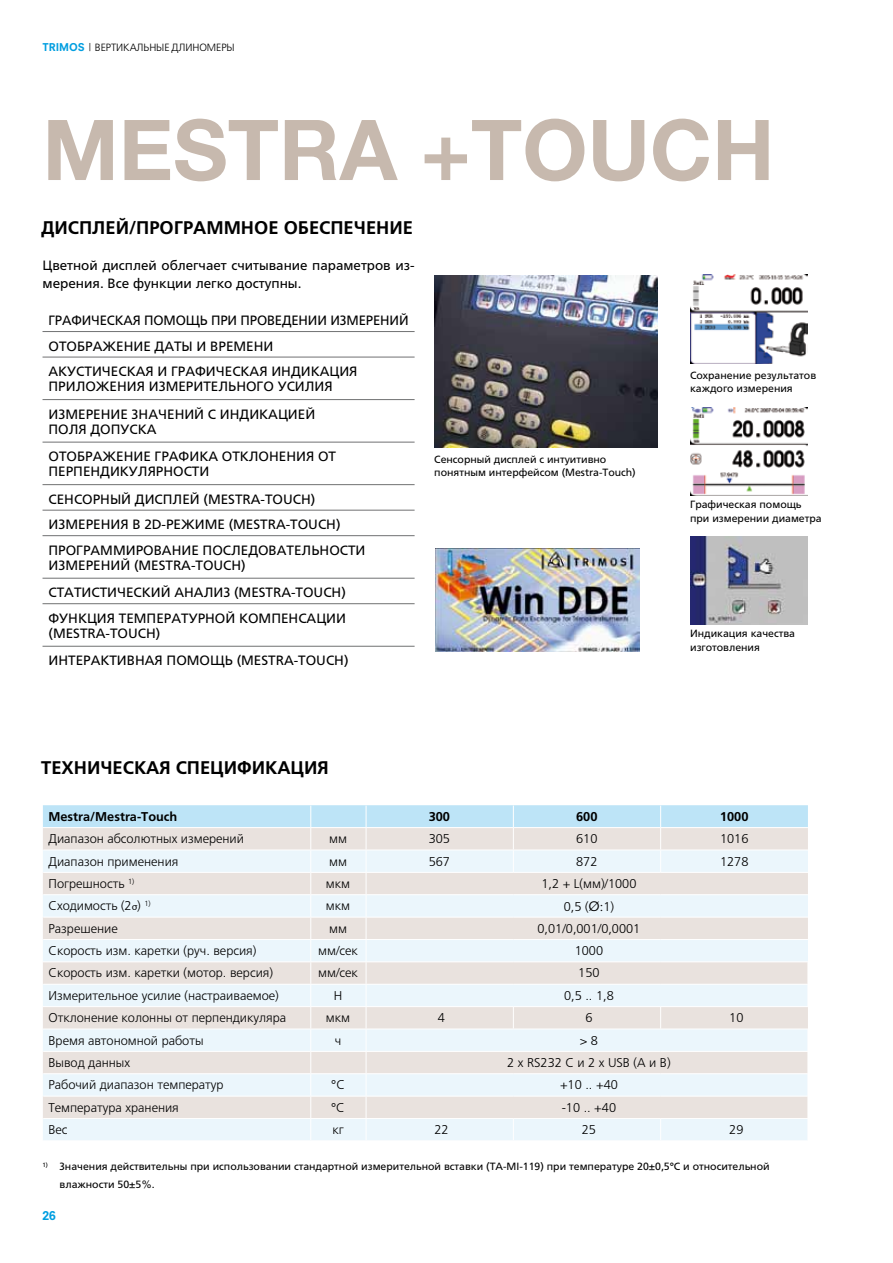
<style>
.page{position:relative;width:893px;height:1263px;background:#fff}
.page>*{position:absolute;margin:0;border:0;box-sizing:border-box;transform-origin:0 0}
.t1{font:700 84px "Helvetica Neue";color:#c7b9ae}
.t2{font:700 18.3px "Frutiger LTCYR";color:#000}
.t3{font:13.5px/18px "Frutiger LTCYR";color:#000}
.t4{font:13.5px/15px "Frutiger LTCYR";letter-spacing:.11em;color:#000}
.t5{font:300 12.75px "Frutiger LTCYR";color:#000}
.t6{font:700 12.75px "Frutiger LTCYR";color:#000}
.t7{font:800 12px "Neuzeit S";color:#009ee0}
.t8{font:10.5px/13.5px "Frutiger LTCYR";color:#000}
.t9{font:300 10.5px "Frutiger LTCYR";letter-spacing:-.005em;color:#000}
.s1{font-family:"Neuzeit S";font-weight:800;color:#009ee0}
.s2{font-family:"Neuzeit S";font-weight:400}
</style>
<div class="page">
<img style="left:434px;top:275px;width:223px;height:172px">
<img style="left:690px;top:408px;width:118px;height:88px">
<img style="left:690px;top:275px;width:118px;height:88px">
<img style="left:690px;top:536px;width:118px;height:89px">
<img style="left:436px;top:548px;width:204px;height:103px">
<hr style="left:43px;top:331px;width:372px;height:1px;background:#707172">
<hr style="left:43px;top:357px;width:372px;height:1px;background:#707172">
<hr style="left:43px;top:399px;width:372px;height:1px;background:#707172">
<hr style="left:43px;top:442px;width:372px;height:1px;background:#707172">
<hr style="left:43px;top:484px;width:372px;height:1px;background:#707172">
<hr style="left:43px;top:510px;width:372px;height:1px;background:#707172">
<hr style="left:43px;top:535px;width:372px;height:1px;background:#707172">
<hr style="left:43px;top:578px;width:372px;height:1px;background:#707172">
<hr style="left:43px;top:603px;width:372px;height:1px;background:#707172">
<hr style="left:43px;top:646px;width:372px;height:1px;background:#707172">
<svg style="left:43px;top:805px;width:765px;height:335px"></svg>
<p class="t9" style="left:43px;top:42px;width:194px"><span class="s1">TRIMOS</span> <span class="s2">|</span> ВЕРТИКАЛЬНЫЕ ДЛИНОМЕРЫ</p>
<h1 class="t1" style="left:43px;top:98px;width:733px">MESTRA +TOUCH</h1>
<h2 class="t2" style="left:41px;top:218px;width:373px">ДИСПЛЕЙ/ПРОГРАММНОЕ ОБЕСПЕЧЕНИЕ</h2>
<p class="t3" style="left:43px;top:256px;width:374px">ЦВЕТНОЙ ДИСПЛЕЙ ОБЛЕГЧАЕТ СЧИТЫВАНИЕ ПАРАМЕТРОВ ИЗ-<br>МЕРЕНИЯ. ВСЕ ФУНКЦИИ ЛЕГКО ДОСТУПНЫ.</p>
<p class="t3" style="left:49px;top:311px;width:107px">ГРАФИЧЕСКАЯ ПОМО</p>
<p class="t3" style="left:186px;top:311px;width:64px">ЩЬ ПРИ ПРОВ</p>
<p class="t3" style="left:275px;top:311px;width:135px">ЕДЕНИИ ИЗМЕРЕНИЙ</p>
<p class="t3" style="left:49px;top:337px;width:20px">ОТОБР</p>
<p class="t4" style="left:93px;top:338px;width:182px">АЖЕНИЕ ДАТЫ И ВРЕМЕНИ</p>
<p class="t3" style="left:49px;top:362px;width:10px">АКУСТ</p>
<p class="t4" style="left:49px;top:364px;width:310px;text-indent:44px">ИЧЕСКАЯ И ГРАФИЧЕСКАЯ ИНДИКАЦИЯ<br>ПРИЛОЖЕН ИЯ ИЗМ ЕРИТЕЛЬНОГО</p>
<p class="t3" style="left:278px;top:377px;width:57px">УСИЛИЯ</p>
<p class="t3" style="left:49px;top:407px;width:268px;line-height:15px;text-indent:30px">ЕРЕНИЕ ЗНАЧЕНИЙ С ИНДИКАЦИЕЙ<br>ПОЛЯ ДОПУСК</p>
<p class="t3" style="left:49px;top:405px;width:11px">ИЗМ</p>
<p class="t3" style="left:147px;top:420px;width:9px">А</p>
<p class="t3" style="left:49px;top:448px;width:20px">ОТОБР</p>
<p class="t3" style="left:93px;top:448px;width:139px">АЖЕНИЕ ГРАФИКА ОТК</p>
<p class="t3" style="left:249px;top:448px;width:79px">ЛОНЕНИЯ ОТ</p>
<p class="t3" style="left:49px;top:463px;width:117px">ПЕРПЕНДИКУЛЯРНОСТ</p>
<p class="t3" style="left:199px;top:463px;width:11px">И</p>
<p class="t3" style="left:49px;top:490px;width:26px">СЕНСОРН</p>
<p class="t3" style="left:110px;top:490px;width:120px">ЫЙ ДИСПЛЕЙ (MESTRA</p>
<p class="t3" style="left:260px;top:490px;width:56px">-TO UCH)</p>
<p class="t3" style="left:49px;top:516px;width:11px">ИЗМ</p>
<p class="t3" style="left:78px;top:516px;width:177px">ЕРЕН ИЯ В 2D-РЕЖИМ Е (MESTRA</p>
<p class="t3" style="left:286px;top:516px;width:56px">-TO UCH)</p>
<p class="t3" style="left:49px;top:541px;width:19px">ПРОГР</p>
<p class="t3" style="left:91px;top:541px;width:55px">АММИРОВ</p>
<p class="t3" style="left:162px;top:541px;width:51px">АНИЕ ПОС</p>
<p class="t3" style="left:231px;top:541px;width:28px">ЛЕДОВ</p>
<p class="t3" style="left:277px;top:541px;width:53px">АТЕЛЬНОСТ</p>
<p class="t3" style="left:356px;top:541px;width:11px">И</p>
<p class="t3" style="left:49px;top:556px;width:112px">ИЗМЕРЕНИЙ (MESTRA</p>
<p class="t4" style="left:49px;top:551px;width:212px;line-height:27.5px;text-indent:143px">-TO UCH)<br>СТАТИСТИЧЕСКИЙ АНАЛИЗ (MESTRA</p>
<p class="t3" style="left:291px;top:584px;width:56px">-TO UCH)</p>
<p class="t3" style="left:49px;top:609px;width:21px">ФУНК</p>
<p class="t3" style="left:87px;top:609px;width:104px">ЦИЯ ТЕМП ЕРАТУРНО</p>
<p class="t3" style="left:225px;top:609px;width:25px">Й КОМП</p>
<p class="t3" style="left:281px;top:609px;width:66px">ЕНСАЦИИ</p>
<p class="t3" style="left:49px;top:624px;width:26px">(MESTRA</p>
<p class="t3" style="left:106px;top:624px;width:56px">-TO UCH)</p>
<p class="t3" style="left:49px;top:652px;width:10px">ИНТ</p>
<p class="t3" style="left:76px;top:652px;width:103px">ЕРАКТИВНАЯ ПОМО</p>
<p class="t3" style="left:210px;top:652px;width:53px">ЩЬ (MESTRA</p>
<p class="t3" style="left:294px;top:652px;width:56px">-TO UCH)</p>
<p class="t8" style="left:434px;top:452px;width:203px">СЕНСОРНЫЙ ДИСПЛЕЙ С ИНТУИТИВНО<br>ПОНЯТНЫМ ИНТЕРФЕЙСОМ (MESTRA-TOUCH)</p>
<p class="t8" style="left:690px;top:368px;width:128px">СОХРАНЕНИЕ РЕЗУЛЬТАТОВ<br>КАЖДОГО ИЗМЕРЕНИЯ</p>
<p class="t8" style="left:690px;top:498px;width:133px">ГРАФИЧЕСКАЯ ПОМОЩЬ<br>ПРИ ИЗМЕРЕНИИ ДИАМЕТРА</p>
<p class="t8" style="left:690px;top:627px;width:106px">И НДИКАЦИЯ КАЧЕСТВА<br>ИЗГОТОВЛЕНИЯ</p>
<h2 class="t2" style="left:41px;top:758px;width:288px">ТЕХНИЧЕСКАЯ СПЕЦИФИКАЦИЯ</h2>
<p class="t6" style="left:49px;top:809px;width:130px">Mestra/Mestra-Touch</p>
<p class="t6" style="left:429px;top:809px;width:23px">300</p>
<p class="t6" style="left:576px;top:809px;width:23px">600</p>
<p class="t6" style="left:720px;top:809px;width:30px">1000</p>
<p class="t5" style="left:49px;top:832px;width:197px">Диапазон абсолютных измерений</p>
<p class="t5" style="left:329px;top:832px;width:19px">мм</p>
<p class="t5" style="left:429px;top:832px;width:23px">305</p>
<p class="t5" style="left:576px;top:832px;width:23px">610</p>
<p class="t5" style="left:720px;top:832px;width:30px">1016</p>
<p class="t5" style="left:49px;top:854px;width:131px">Диапазон применения</p>
<p class="t5" style="left:329px;top:854px;width:19px">мм</p>
<p class="t5" style="left:429px;top:854px;width:23px">567</p>
<p class="t5" style="left:576px;top:854px;width:23px">872</p>
<p class="t5" style="left:720px;top:854px;width:30px">1278</p>
<p class="t5" style="left:49px;top:877px;width:87px">Погрешность <sup>1)</sup></p>
<p class="t5" style="left:326px;top:877px;width:26px">мкм</p>
<p class="t5" style="left:541px;top:877px;width:96px">1,2 + L(мм)/1000</p>
<p class="t5" style="left:49px;top:899px;width:104px">Сходимость (2 ) <sup>1)</sup></p>
<p class="t5" style="left:326px;top:899px;width:26px">мкм</p>
<p class="t5" style="left:564px;top:900px;width:52px">0,5 (<span class="s2">Ø:</span>1)</p>
<p class="t5" style="left:49px;top:921px;width:71px">Разрешение</p>
<p class="t5" style="left:329px;top:921px;width:19px">мм</p>
<p class="t5" style="left:538px;top:921px;width:104px">0,01/0,001/0,0001</p>
<p class="t5" style="left:49px;top:944px;width:209px">Скорость изм. каретки (руч. версия)</p>
<p class="t5" style="left:318px;top:944px;width:41px">мм/сек</p>
<p class="t5" style="left:575px;top:944px;width:30px">1000</p>
<p class="t5" style="left:49px;top:966px;width:226px">Скорость изм. каретки (мотор. версия)</p>
<p class="t5" style="left:318px;top:966px;width:41px">мм/сек</p>
<p class="t5" style="left:578px;top:966px;width:23px">150</p>
<p class="t5" style="left:49px;top:989px;width:232px">Измерительное усилие (настраиваемое)</p>
<p class="t5" style="left:334px;top:989px;width:10px">Н</p>
<p class="t5" style="left:564px;top:989px;width:51px">0,5 .. 1,8</p>
<p class="t5" style="left:49px;top:1011px;width:239px">Отклонение колонны от перпендикуляра</p>
<p class="t5" style="left:326px;top:1011px;width:26px">мкм</p>
<p class="t5" style="left:438px;top:1011px;width:9px">4</p>
<p class="t5" style="left:585px;top:1011px;width:9px">6</p>
<p class="t5" style="left:729px;top:1011px;width:16px">10</p>
<p class="t5" style="left:49px;top:1033px;width:157px">Время автономной работы</p>
<p class="t5" style="left:335px;top:1033px;width:8px">ч</p>
<p class="t5" style="left:580px;top:1033px;width:20px">&gt; 8</p>
<p class="t5" style="left:49px;top:1056px;width:83px">Вывод данных</p>
<p class="t5" style="left:507px;top:1056px;width:165px">2 x RS232 C и 2 x USB (A и B)</p>
<p class="t5" style="left:49px;top:1078px;width:177px">Рабочий диапазон температур</p>
<p class="t5" style="left:331px;top:1078px;width:15px">°C</p>
<p class="t5" style="left:560px;top:1078px;width:59px">+10 .. +40</p>
<p class="t5" style="left:48px;top:1101px;width:132px">Температура хранения</p>
<p class="t5" style="left:331px;top:1101px;width:15px">°C</p>
<p class="t5" style="left:562px;top:1101px;width:56px">-10 .. +40</p>
<p class="t5" style="left:48px;top:1123px;width:21px">Вес</p>
<p class="t5" style="left:332px;top:1123px;width:13px">кг</p>
<p class="t5" style="left:434px;top:1123px;width:16px">22</p>
<p class="t5" style="left:582px;top:1123px;width:16px">25</p>
<p class="t5" style="left:729px;top:1123px;width:16px">29</p>
<p class="t8" style="left:60px;top:1157px;width:712px;line-height:18px;text-indent:-17px"><sup>1)</sup> ЗНАЧЕНИЯ ДЕЙСТВИТЕЛЬНЫ ПРИ ИСПОЛЬЗОВАНИИ СТАНДАРТНОЙ ИЗМЕРИТЕЛЬНОЙ ВСТАВКИ (TA-MI-119) ПРИ ТЕМПЕРАТУРЕ 20±0,5°C И ОТНОСИТЕЛЬНОЙ<br>ВЛАЖНОСТИ 50±5%.</p>
<p class="t7" style="left:43px;top:1209px;width:15px">26</p>
</div>
